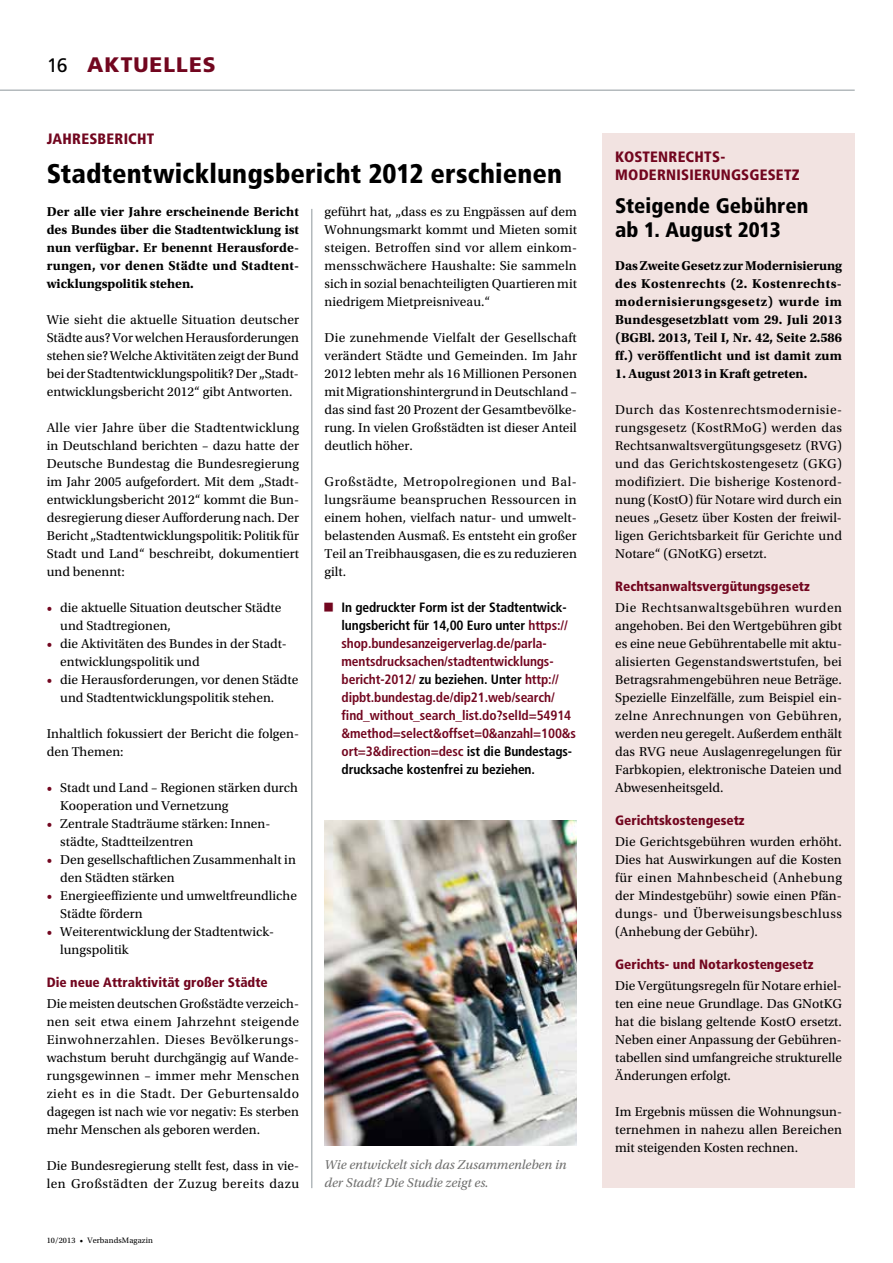
<style>
.page{position:relative;width:893px;height:1263px;background:#fff}
.page>*{position:absolute;margin:0;border:0;box-sizing:border-box;transform-origin:0 0}
.t1{font:900 70.2px "Frutiger";color:#72061f;scale:.24 1}
.t2{font:900 condensed 27px "Frutiger LT Std";letter-spacing:.005em;color:#000}
.t3{font:900 condensed 21px/24px "Frutiger LT Std";letter-spacing:.005em;color:#000}
.t4{font:900 21px "Frutiger";letter-spacing:.05em;color:#72061f}
.t5{font:900 condensed 15px/18px "Frutiger LT Std";letter-spacing:.015em;color:#72061f}
.t6{font:13.5px/18px "Utopia Std";color:#000;text-align:justify}
.t7{font:700 13.5px/18px "Utopia Std";color:#000;text-align:justify}
.t8{font:700 condensed 13.5px/18px "Frutiger LT Std";letter-spacing:-.01em;color:#72061f}
.t9{font:900 condensed 13.5px "Frutiger LT Std";color:#72061f}
.t10{font:italic 13.5px/18px "Utopia Std";color:#6f6f6e}
.t11{font:8.25px "Utopia Std";letter-spacing:.01em;color:#000}
.s1{font-weight:400;font-size:19.5px;color:#000}
.s2{color:#72061f}
.s3{color:#000}
</style>
<div class="page">
<hr style="left:311px;top:209px;width:1px;height:979px;background:#8d969b">
<hr style="left:0;top:90px;width:855px;height:1px;background:#8d969b">
<div style="left:602px;top:134px;width:253px;height:1054px;background:#f2e3e1"></div>
<img style="left:325px;top:820px;width:252px;height:325px">
<h3 class="t4" style="left:47px;top:52px;width:169px"><span class="s1">16</span> AKTUELLES</h3>
<p class="t5" style="left:47px;top:130px;width:109px">Jahresbericht</p>
<h2 class="t2" style="left:47px;top:157px;width:517px">Stadtentwicklungsbericht 2012 erschienen</h2>
<p class="t7" style="left:47px;top:203px;width:254px">Der alle vier Jahre erscheinende Bericht des Bundes über die Stadtentwicklung ist nun verfügbar. Er benennt Herausforde&shy;rungen, vor denen Städte und Stadtent&shy;wicklungspolitik stehen.</p>
<p class="t6" style="left:47px;top:311px;width:254px">Wie sieht die aktuelle Situation deutscher Städte aus? Vor welchen Herausforderungen stehen sie? Welche Aktivitäten zeigt der Bund bei der Stadtentwicklungspolitik? Der „Stadt&shy;entwicklungsbericht 2012“ gibt Antworten.</p>
<p class="t6" style="left:47px;top:419px;width:254px">Alle vier Jahre über die Stadtentwicklung in Deutschland berichten – dazu hatte der Deutsche Bundestag die Bundesregierung im Jahr 2005 aufgefordert. Mit dem „Stadt&shy;entwicklungsbericht 2012“ kommt die Bun&shy;desregierung dieser Aufforderung nach. Der Bericht „Stadtentwicklungspolitik: Politik für Stadt und Land“ beschreibt, dokumentiert und benennt:</p>
<p class="t6" style="left:60px;top:599px;width:223px;text-indent:-13px"><span class="s2">•</span> die aktuelle Situation deutscher Städte und Stadtregionen,</p>
<p class="t6" style="left:60px;top:635px;width:228px;text-indent:-13px"><span class="s2">•</span> die Aktivitäten des Bundes in der Stadt&shy;entwicklungspolitik und</p>
<p class="t6" style="left:60px;top:671px;width:240px;text-indent:-13px"><span class="s2">•</span> die Herausforderungen, vor denen Städte und Stadtentwicklungspolitik stehen.</p>
<p class="t6" style="left:47px;top:725px;width:254px">Inhaltlich fokussiert der Bericht die folgen&shy;den Themen:</p>
<p class="t6" style="left:60px;top:779px;width:239px;text-indent:-13px"><span class="s2">•</span> Stadt und Land – Regionen stärken durch<br>Kooperation und Vernetzung</p>
<p class="t6" style="left:60px;top:815px;width:212px;text-indent:-13px"><span class="s2">•</span> Zentrale Stadträume stärken: Innen&shy;städte, Stadtteilzentren</p>
<p class="t6" style="left:60px;top:851px;width:237px;text-indent:-13px"><span class="s2">•</span> Den gesellschaftlichen Zusammenhalt in den Städten stärken</p>
<p class="t6" style="left:60px;top:887px;width:238px;text-indent:-13px"><span class="s2">•</span> Energieeffiziente und umweltfreundliche<br>Städte fördern</p>
<p class="t6" style="left:60px;top:923px;width:215px;text-indent:-13px"><span class="s2">•</span> Weiterentwicklung der Stadtentwick&shy;lungspolitik</p>
<p class="t9" style="left:47px;top:974px;width:223px">Die neue Attraktivität großer Städte</p>
<p class="t6" style="left:47px;top:995px;width:254px">Die meisten deutschen Großstädte verzeich&shy;nen seit etwa einem Jahrzehnt steigende Einwohnerzahlen. Dieses Bevölkerungs&shy;wachstum beruht durchgängig auf Wande&shy;rungsgewinnen – immer mehr Menschen zieht es in die Stadt. Der Geburtensaldo dagegen ist nach wie vor negativ: Es sterben mehr Menschen als geboren werden.</p>
<p class="t6" style="left:47px;top:1157px;width:254px">Die Bundesregierung stellt fest, dass in vie&shy;len Großstädten der Zuzug bereits dazu</p>
<p class="t6" style="left:325px;top:203px;width:254px">geführt hat, „dass es zu Engpässen auf dem Wohnungsmarkt kommt und Mieten somit steigen. Betroffen sind vor allem einkom&shy;mensschwächere Haushalte: Sie sammeln sich in sozial benachteiligten Quartieren mit niedrigem Mietpreisniveau.“</p>
<p class="t6" style="left:325px;top:329px;width:254px">Die zunehmende Vielfalt der Gesellschaft verändert Städte und Gemeinden. Im Jahr 2012 lebten mehr als 16 Millionen Personen mit Migrationshintergrund in Deutschland – das sind fast 20 Prozent der Gesamtbevölke&shy;rung. In vielen Großstädten ist dieser Anteil deutlich höher.</p>
<p class="t6" style="left:325px;top:473px;width:254px">Großstädte, Metropolregionen und Bal&shy;lungsräume beanspruchen Ressourcen in einem hohen, vielfach natur- und umwelt&shy;belastenden Ausmaß. Es entsteht ein großer Teil an Treibhausgasen, die es zu reduzieren gilt.</p>
<h1 class="t1" style="left:325px;top:559px;width:37px">–</h1>
<p class="t8" style="left:342px;top:598px;width:236px"><span class="s3">In gedruckter Form ist der Stadtentwick&shy;lungsbericht für 14,00 Euro unter</span> https:// shop.bundesanzeigerverlag.de/parla&shy;mentsdrucksachen/stadtentwicklungs&shy;bericht-2012/ <span class="s3">zu beziehen. Unter</span> http:// dipbt.bundestag.de/dip21.web/search/ find_without_search_list.do?selId=54914 &amp;method=select&amp;offset=0&amp;anzahl=100&amp;s ort=3&amp;direction=desc <span class="s3">ist die Bundestags&shy;drucksache kostenfrei zu beziehen.</span></p>
<p class="t10" style="left:325px;top:1156px;width:244px">Wie entwickelt sich das Zusammenleben in der Stadt? Die Studie zeigt es.</p>
<p class="t11" style="left:47px;top:1235px;width:108px">10/2013 • VerbandsMagazin</p>
<p class="t5" style="left:615px;top:148px;width:186px">Kostenrechts&shy;modernisierungsgesetz</p>
<h3 class="t3" style="left:615px;top:194px;width:195px">Steigende Gebühren ab 1. August 2013</h3>
<p class="t7" style="left:615px;top:257px;width:228px">Das Zweite Gesetz zur Modernisierung des Kostenrechts (2. Kostenrechts&shy;modernisierungsgesetz) wurde im Bundesgesetzblatt vom 29. Juli 2013 (BGBl. 2013, Teil I, Nr. 42, Seite 2.586 ff.) veröffentlicht und ist damit zum</p>
<p class="t7" style="left:615px;top:365px;width:194px">1. August 2013 in Kraft getreten.</p>
<p class="t6" style="left:615px;top:401px;width:228px">Durch das Kostenrechtsmodernisie&shy;rungsgesetz (KostRMoG) werden das Rechtsanwaltsvergütungsgesetz (RVG) und das Gerichtskostengesetz (GKG) modifiziert. Die bisherige Kostenord&shy;nung (KostO) für Notare wird durch ein neues „Gesetz über Kosten der freiwil&shy;ligen Gerichtsbarkeit für Gerichte und Notare“ (GNotKG) ersetzt.</p>
<p class="t9" style="left:615px;top:578px;width:196px">Rechtsanwaltsvergütungsgesetz</p>
<p class="t6" style="left:615px;top:599px;width:228px">Die Rechtsanwaltsgebühren wurden angehoben. Bei den Wertgebühren gibt es eine neue Gebührentabelle mit aktu&shy;alisierten Gegenstandswertstufen, bei Betragsrahmengebühren neue Beträge.<br>Spezielle Einzelfälle, zum Beispiel ein&shy;zelne Anrechnungen von Gebühren, werden neu geregelt. Außerdem enthält das RVG neue Auslagenregelungen für Farbkopien, elektronische Dateien und Abwesenheitsgeld.</p>
<p class="t9" style="left:615px;top:812px;width:131px">Gerichtskostengesetz</p>
<p class="t6" style="left:615px;top:833px;width:228px">Die Gerichtsgebühren wurden erhöht.<br>Dies hat Auswirkungen auf die Kosten für einen Mahnbescheid (Anhebung der Mindestgebühr) sowie einen Pfän&shy;dungs- und Überweisungsbeschluss (Anhebung der Gebühr).</p>
<p class="t9" style="left:615px;top:956px;width:200px">Gerichts- und Notarkostengesetz</p>
<p class="t6" style="left:615px;top:977px;width:228px">Die Vergütungsregeln für Notare erhiel&shy;ten eine neue Grundlage. Das GNotKG hat die bislang geltende KostO ersetzt.<br>Neben einer Anpassung der Gebühren&shy;tabellen sind umfangreiche strukturelle Änderungen erfolgt.</p>
<p class="t6" style="left:615px;top:1103px;width:228px">Im Ergebnis müssen die Wohnungsun&shy;ternehmen in nahezu allen Bereichen mit steigenden Kosten rechnen.</p>
</div>
